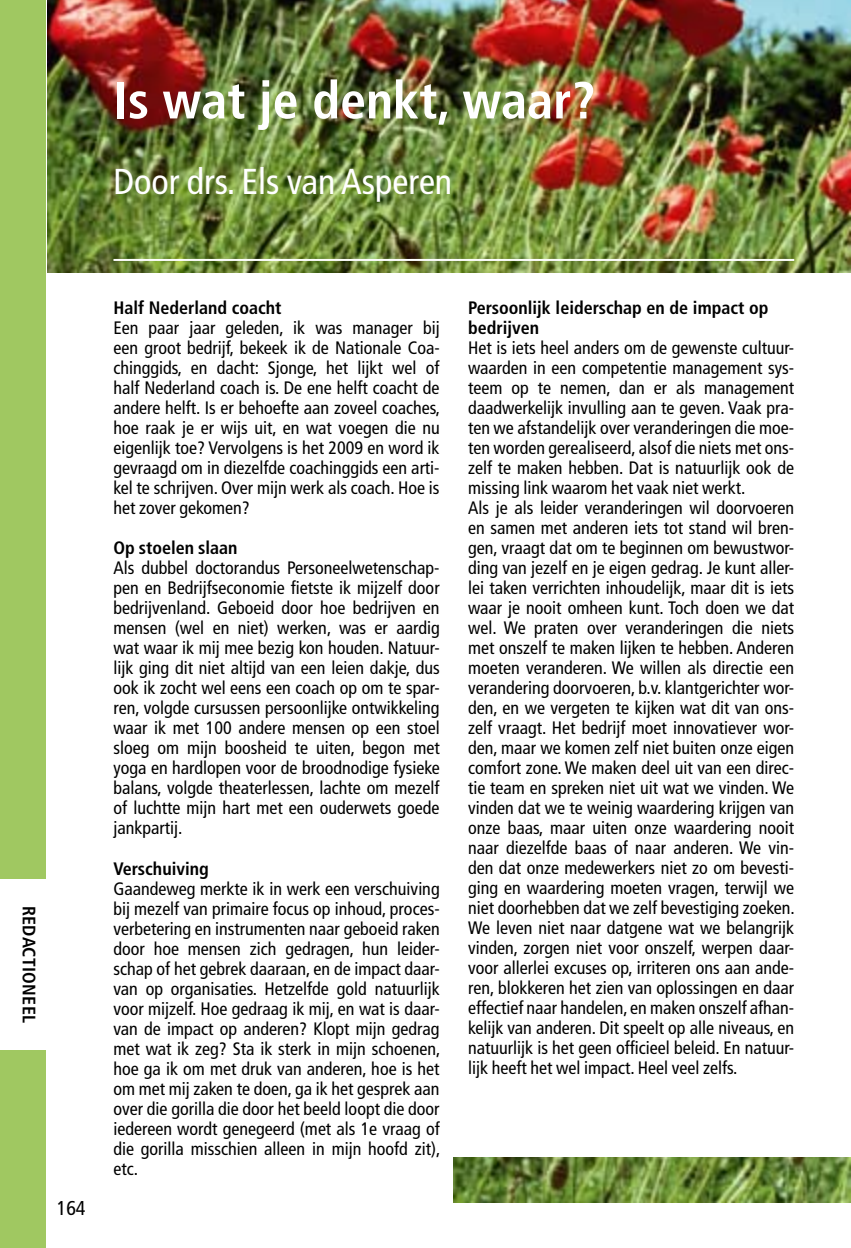
<style>
.page{position:relative;width:851px;height:1248px;background:#fff}
.page>*{position:absolute;margin:0;border:0;box-sizing:border-box;transform-origin:0 0}
.t1{font:700 condensed 52px "Frutiger LT Std";color:#fff}
.t2{font:condensed 36px "Frutiger LT Std";color:#fff}
.t3{font:condensed 20px "Frutiger LT Std";color:#000}
.t4{font:condensed 18px/20px "Frutiger LT Std";color:#000;text-align:justify}
.t5{font:700 condensed 18px/20px "Frutiger LT Std";color:#000}
.t6{font:700 condensed 18px "Frutiger LT Std";letter-spacing:.02em;color:#000}
</style>
<div class="page">
<div style="left:0;top:0;width:45px;height:1247px;background:#a0c861"></div>
<div style="left:0;top:879px;width:48px;height:170px;background:#fff"></div>
<img style="left:47px;top:0;width:803px;height:272px">
<img style="left:454px;top:1157px;width:396px;height:45px">
<hr style="left:113px;top:259px;width:681px;height:2px;background:#fff">
<h1 class="t1" style="left:113px;top:69px;width:483px">Is wat je denkt, waar?</h1>
<h2 class="t2" style="left:113px;top:161px;width:340px">Door drs. Els van Asperen</h2>
<p class="t6" style="left:40px;top:905px;width:119px;rotate:90deg">redactioneel</p>
<p class="t3" style="left:57px;top:1196px;width:30px">164</p>
<p class="t5" style="left:113px;top:298px;width:170px">Half Nederland coacht</p>
<p class="t4" style="left:113px;top:318px;width:328px">Een paar jaar geleden, ik was manager bij een groot bedrijf, bekeek ik de Nationale Coa&shy;chinggids, en dacht: Sjonge, het lijkt wel of half Nederland coach is. De ene helft coacht de andere helft. Is er behoefte aan zoveel coaches, hoe raak je er wijs uit, en wat voegen die nu eigenlijk toe? Vervolgens is het 2009 en word ik gevraagd om in diezelfde coachinggids een arti&shy;kel te schrijven. Over mijn werk als coach. Hoe is het zover gekomen?</p>
<p class="t5" style="left:113px;top:538px;width:125px">Op stoelen slaan</p>
<p class="t4" style="left:113px;top:558px;width:328px">Als dubbel doctorandus Personeelwetenschap&shy;pen en Bedrijfseconomie fietste ik mijzelf door bedrijvenland. Geboeid door hoe bedrijven en mensen (wel en niet) werken, was er aardig wat waar ik mij mee bezig kon houden. Natuur&shy;lijk ging dit niet altijd van een leien dakje, dus ook ik zocht wel eens een coach op om te spar&shy;ren, volgde cursussen persoonlijke ontwikkeling waar ik met 100 andere mensen op een stoel sloeg om mijn boosheid te uiten, begon met yoga en hardlopen voor de broodnodige fysieke balans, volgde theaterlessen, lachte om mezelf of luchtte mijn hart met een ouderwets goede jankpartij.</p>
<p class="t5" style="left:113px;top:858px;width:97px">Verschuiving</p>
<p class="t4" style="left:113px;top:878px;width:328px">Gaandeweg merkte ik in werk een verschuiving bij mezelf van primaire focus op inhoud, proces&shy;verbetering en instrumenten naar geboeid raken door hoe mensen zich gedragen, hun leider&shy;schap of het gebrek daaraan, en de impact daar&shy;van op organisaties. Hetzelfde gold natuurlijk voor mijzelf. Hoe gedraag ik mij, en wat is daar&shy;van de impact op anderen? Klopt mijn gedrag met wat ik zeg? Sta ik sterk in mijn schoenen, hoe ga ik om met druk van anderen, hoe is het om met mij zaken te doen, ga ik het gesprek aan over die gorilla die door het beeld loopt die door iedereen wordt genegeerd (met als 1e vraag of die gorilla misschien alleen in mijn hoofd zit), etc.</p>
<p class="t5" style="left:468px;top:298px;width:302px">Persoonlijk leiderschap en de impact op bedrijven</p>
<p class="t4" style="left:468px;top:338px;width:328px;text-align:left">Het is iets heel anders om de gewenste cultuur&shy;waarden in een competentie management sys&shy;teem op te nemen, dan er als management daadwerkelijk invulling aan te geven. Vaak pra&shy;ten we afstandelijk over veranderingen die moe&shy;ten worden gerealiseerd, alsof die niets met ons&shy;zelf te maken hebben. Dat is natuurlijk ook de missing link waarom het vaak niet werkt.<br>Als je als leider veranderingen wil doorvoeren en samen met anderen iets tot stand wil bren&shy;gen, vraagt dat om te beginnen om bewustwor&shy;ding van jezelf en je eigen gedrag. Je kunt aller&shy;lei taken verrichten inhoudelijk, maar dit is iets waar je nooit omheen kunt. Toch doen we dat wel. We praten over veranderingen die niets met onszelf te maken lijken te hebben. Anderen moeten veranderen. We willen als directie een verandering doorvoeren, b.v. klantgerichter wor&shy;den, en we vergeten te kijken wat dit van ons&shy;zelf vraagt. Het bedrijf moet innovatiever wor&shy;den, maar we komen zelf niet buiten onze eigen comfort zone. We maken deel uit van een direc&shy;tie team en spreken niet uit wat we vinden. We vinden dat we te weinig waardering krijgen van onze baas, maar uiten onze waardering nooit naar diezelfde baas of naar anderen. We vin&shy;den dat onze medewerkers niet zo om bevesti&shy;ging en waardering moeten vragen, terwijl we niet doorhebben dat we zelf bevestiging zoeken.<br>We leven niet naar datgene wat we belangrijk vinden, zorgen niet voor onszelf, werpen daar&shy;voor allerlei excuses op, irriteren ons aan ande&shy;ren, blokkeren het zien van oplossingen en daar effectief naar handelen, en maken onszelf afhan&shy;kelijk van anderen. Dit speelt op alle niveaus, en natuurlijk is het geen officieel beleid. En natuur&shy;lijk heeft het wel impact. Heel veel zelfs.</p>
</div>
